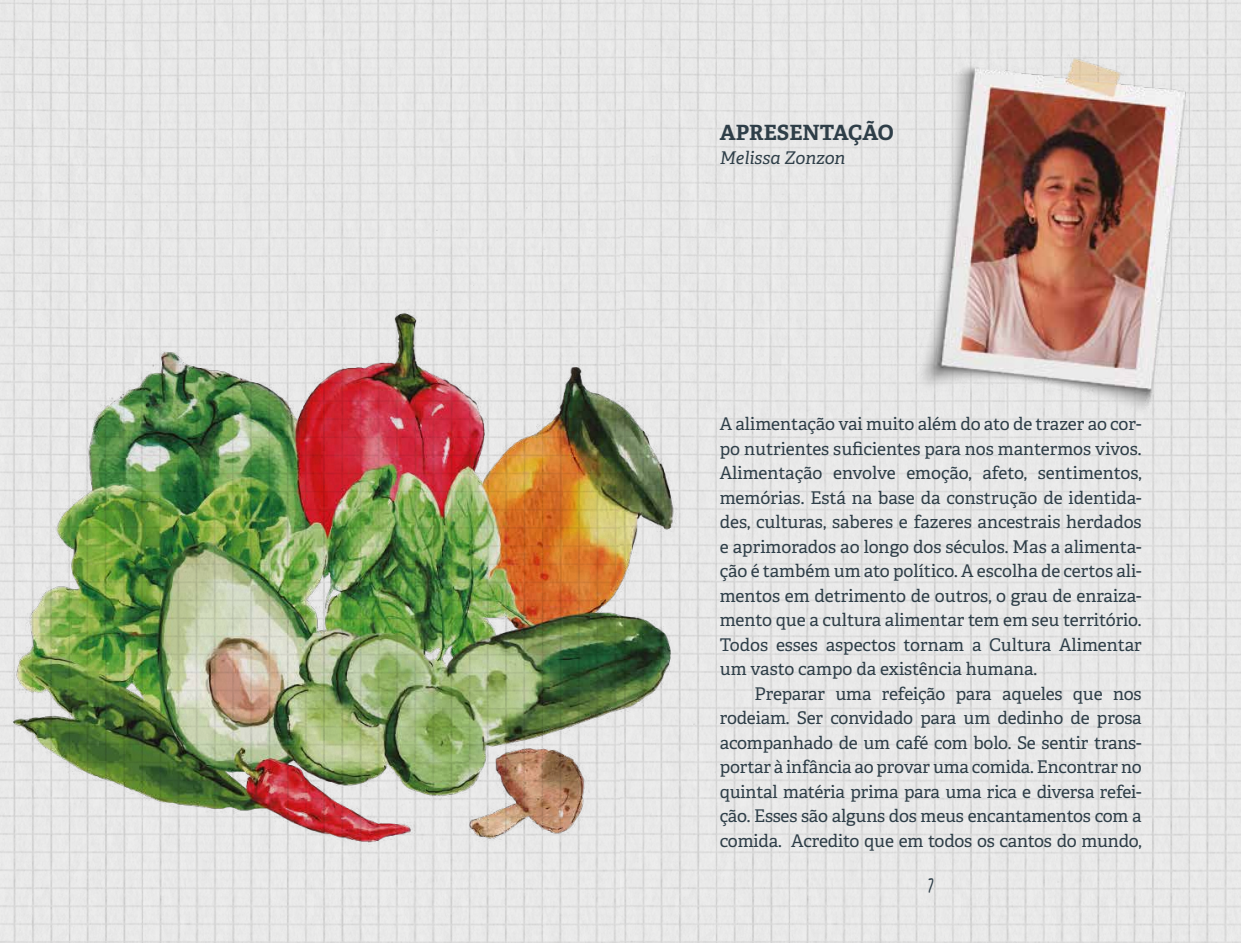
<style>
.page{position:relative;width:1241px;height:943px;background:#fff}
.page>*{position:absolute;margin:0;border:0;box-sizing:border-box;transform-origin:0 0}
.t1{font:24.5px "Fave Condensed One Pro";color:#2e3e48}
.t2{font:700 21px "Adelle PE";color:#2e3e48}
.t3{font:17.5px/24.5px "Adelle PE";letter-spacing:-.01em;color:#2e3e48;text-align:justify}
.t4{font:italic 17.5px "Adelle PE";color:#2e3e48}
</style>
<div class="page">
<img style="left:0;top:0;width:1240px;height:943px">
<img style="left:893px;top:25px;width:319px;height:414px">
<img style="left:0;top:110px;width:677px;height:833px">
<p class="t2" style="left:719px;top:117px;width:175px">APRESENTAÇÃO</p>
<p class="t4" style="left:719px;top:145px;width:127px">Melissa Zonzon</p>
<p class="t3" style="left:719px;top:411px;width:423px">A alimentação vai muito além do ato de trazer ao cor&shy;po nutrientes suficientes para nos mantermos vivos.<br>Alimentação envolve emoção, afeto, sentimentos, memórias. Está na base da construção de identida&shy;des, culturas, saberes e fazeres ancestrais herdados e aprimorados ao longo dos séculos. Mas a alimenta&shy;ção é também um ato político. A escolha de certos ali&shy;mentos em detrimento de outros, o grau de enraiza&shy;mento que a cultura alimentar tem em seu território.<br>Todos esses aspectos tornam a Cultura Alimentar um vasto campo da existência humana.</p>
<p class="t3" style="left:719px;top:680px;width:423px;text-indent:35px">Preparar uma refeição para aqueles que nos rodeiam. Ser convidado para um dedinho de prosa acompanhado de um café com bolo. Se sentir trans&shy;portar à infância ao provar uma comida. Encontrar no quintal matéria prima para uma rica e diversa refei&shy;ção. Esses são alguns dos meus encantamentos com a comida. Acredito que em todos os cantos do mundo,</p>
<h1 class="t1" style="left:928px;top:874px;width:7px">7</h1>
</div>
